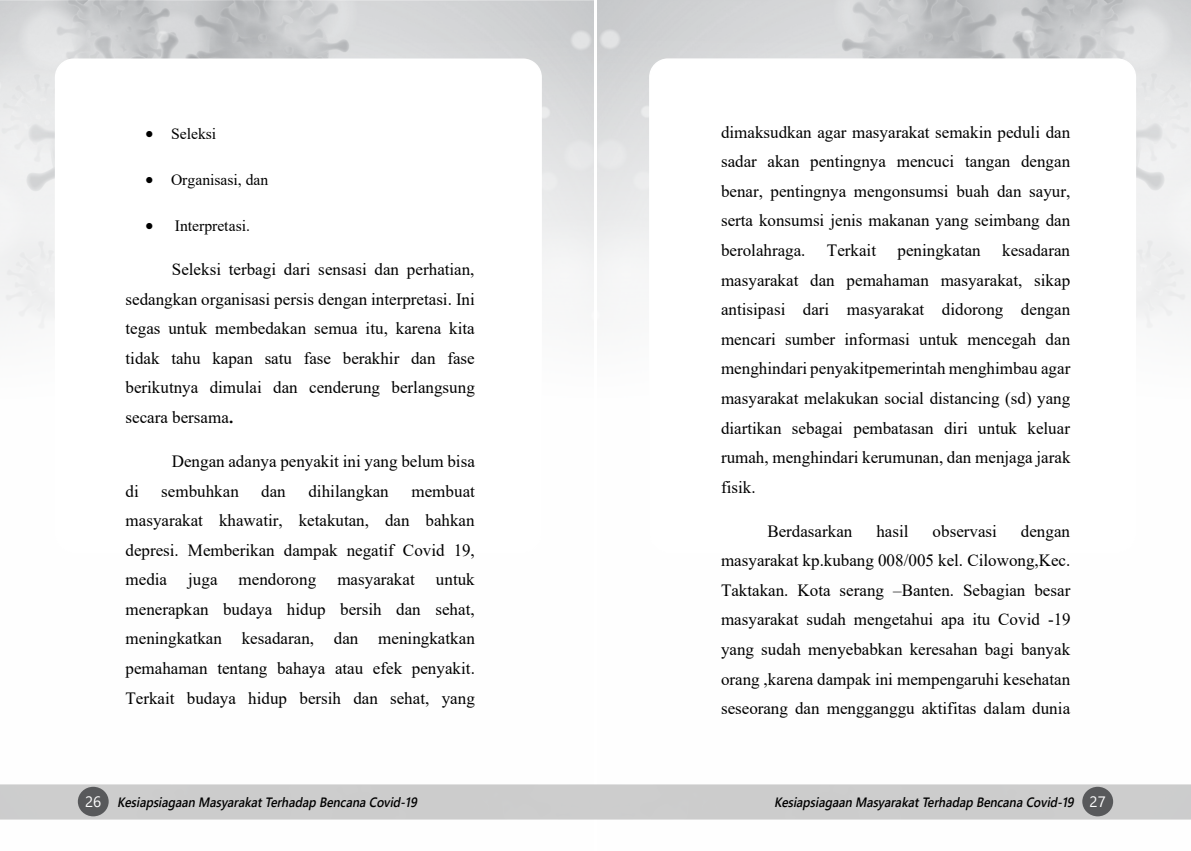
<style>
.page{position:relative;width:1191px;height:851px;background:#fff}
.page>*{position:absolute;margin:0;border:0;box-sizing:border-box;transform-origin:0 0}
.t1{font:17.1px/29.5px "Times New Roman";color:#000;text-align:justify}
.t2{font:15.75px "Times New Roman";color:#000}
.t3{font:italic 600 13.5px "Segoe UI";color:#000;scale:.9 1}
.s1{font-weight:700}
.s2{font-weight:400;font-style:normal;font-size:15px;color:#fff}
</style>
<div class="page">
<img style="left:0;top:0;width:594px;height:820px">
<div style="left:56px;top:59px;width:485px;height:493px;background:#fff;border-radius:18px"></div>
<div style="left:55px;top:58px;width:487px;height:495px;border:2px solid #fff;border-radius:18px"></div>
<img style="left:597px;top:0;width:594px;height:820px">
<div style="left:650px;top:59px;width:485px;height:493px;background:#fff;border-radius:18px"></div>
<div style="left:649px;top:58px;width:487px;height:495px;border:2px solid #fff;border-radius:18px"></div>
<p class="t2" style="left:145px;top:122px;width:72px">• Seleksi</p>
<p class="t2" style="left:145px;top:168px;width:124px">• Organisasi, dan</p>
<p class="t2" style="left:145px;top:214px;width:106px">• Interpretasi.</p>
<p class="t1" style="left:126px;top:254px;width:351px;text-indent:46px">Seleksi terbagi dari sensasi dan perhatian, sedangkan organisasi persis dengan interpretasi. Ini tegas untuk membedakan semua itu, karena kita tidak tahu kapan satu fase berakhir dan fase berikutnya dimulai dan cenderung berlangsung secara bersama<span class="s1">.</span></p>
<p class="t1" style="left:172px;top:445px;width:304px">Dengan adanya penyakit ini yang belum bisa</p>
<p class="t1" style="left:126px;top:475px;width:15px">di</p>
<p class="t1" style="left:161px;top:475px;width:79px">sembuhkan</p>
<p class="t1" style="left:261px;top:475px;width:26px">dan</p>
<p class="t1" style="left:308px;top:475px;width:82px">dihilangkan</p>
<p class="t1" style="left:126px;top:475px;width:351px;text-indent:286px">membuat masyarakat khawatir, ketakutan, dan bahkan depresi. Memberikan dampak negatif Covid 19, media juga mendorong masyarakat untuk menerapkan budaya hidup bersih dan sehat, meningkatkan kesadaran, dan meningkatkan pemahaman tentang bahaya atau efek penyakit.<br>Terkait budaya hidup bersih dan sehat, yang</p>
<p class="t1" style="left:721px;top:116px;width:351px">dimaksudkan agar masyarakat semakin peduli dan sadar akan pentingnya mencuci tangan dengan benar, pentingnya mengonsumsi buah dan sayur, serta konsumsi jenis makanan yang seimbang dan berolahraga.</p>
<p class="t1" style="left:721px;top:235px;width:351px;text-indent:281px">kesadaran masyarakat dan pemahaman masyarakat, sikap antisipasi dari masyarakat didorong dengan mencari sumber informasi untuk mencegah dan menghindari penyakitpemerintah menghimbau agar masyarakat melakukan social distancing (sd) yang diartikan sebagai pembatasan diri untuk keluar rumah, menghindari kerumunan, dan menjaga jarak fisik.</p>
<p class="t1" style="left:767px;top:515px;width:86px">Berdasarkan</p>
<p class="t1" style="left:876px;top:515px;width:34px">hasil</p>
<p class="t1" style="left:932px;top:515px;width:66px">observasi</p>
<p class="t1" style="left:827px;top:235px;width:51px">Terkait</p>
<p class="t1" style="left:897px;top:235px;width:85px">peningkatan</p>
<p class="t1" style="left:721px;top:515px;width:351px;text-indent:300px">dengan masyarakat kp.kubang 008/005 kel. Cilowong,Kec.<br>Taktakan. Kota serang –Banten. Sebagian besar masyarakat sudah mengetahui apa itu Covid -19 yang sudah menyebabkan keresahan bagi banyak orang ,karena dampak ini mempengaruhi kesehatan seseorang dan mengganggu aktifitas dalam dunia</p>
<p class="t3" style="left:85px;top:788px;width:374px"><span class="s2">2 6</span> KesiapsiagaanMasyarakatTerhadapBencanaCovid-19</p>
<p class="t3" style="left:774px;top:788px;width:370px">KesiapsiagaanMasyarakatTerhadapBencanaCovid-19 <span class="s2">2 7</span></p>
</div>
